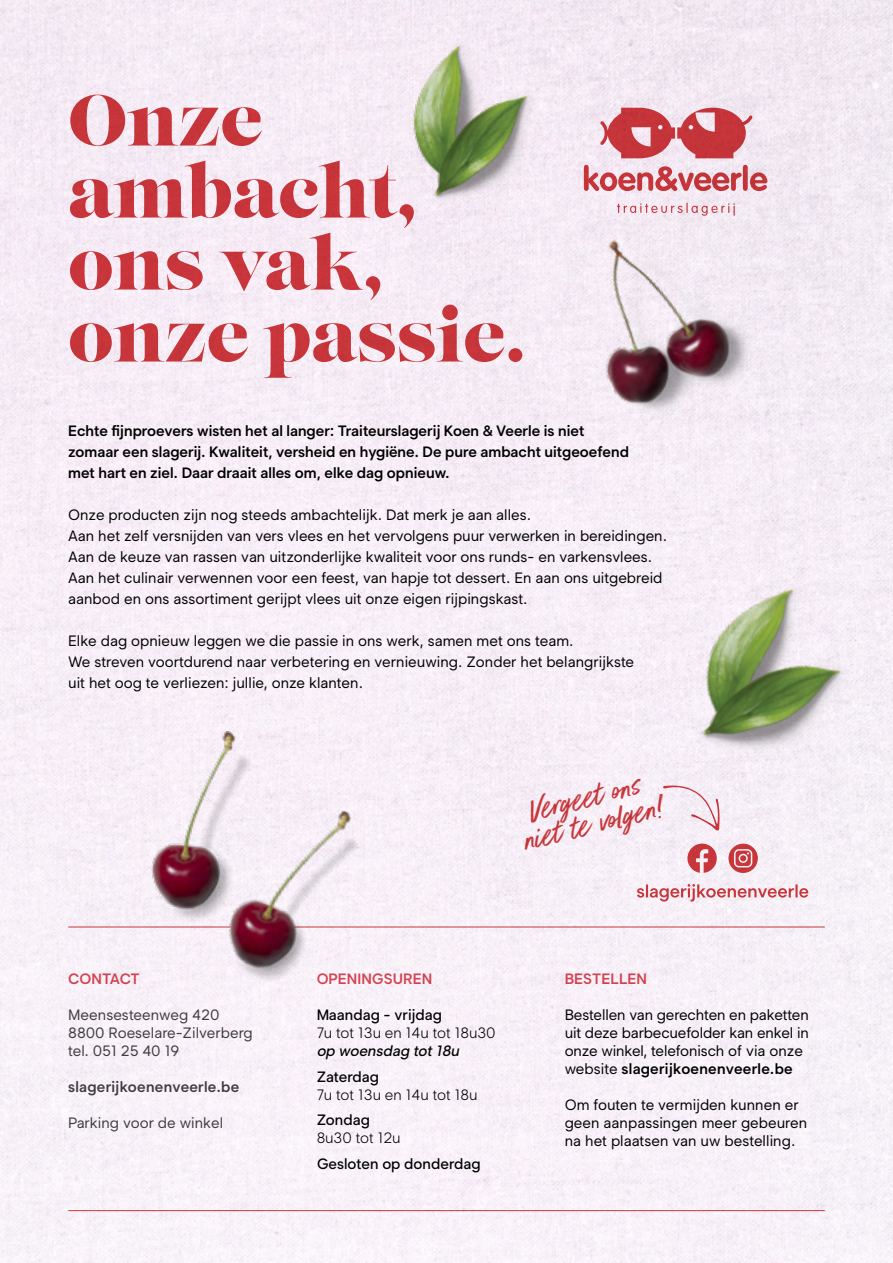
<style>
.page{position:relative;width:893px;height:1263px;background:#fff}
.page>*{position:absolute;margin:0;border:0;box-sizing:border-box;transform-origin:0 0}
.t1{font:72px/72px "Lust";color:#cf3a3d}
.t2{font:italic 37.5px/27px "Better Times";color:#cf3a3d}
.t3{font:15px/21px "Segment";color:#000}
.t4{font:600 15px/21px "Segment";color:#000}
.t5{font:15px/18px "Segment";color:#414042}
.t6{font:300 15px "Segment";color:#000}
.t7{font:500 15px "Segment";color:#000}
.t8{font:600 15px "Segment";letter-spacing:.005em;color:#d94754}
.t9{font:600 15px "Segment";letter-spacing:.015em;color:#414042}
.t10{font:italic 500 15px "Segment";color:#000}
.s1{font-weight:600}
</style>
<div class="page">
<img style="left:0;top:0;width:893px;height:1263px">
<svg style="left:687px;top:844px;width:30px;height:29px"></svg>
<svg style="left:728px;top:844px;width:30px;height:29px"></svg>
<svg style="left:637px;top:884px;width:171px;height:17px"></svg>
<svg style="left:600px;top:108px;width:153px;height:50px;background:#d5767d"></svg>
<svg style="left:584px;top:165px;width:158px;height:26px;background:#de99a1"></svg>
<div style="left:743px;top:165px;width:5px;height:26px;background:#c23439;border-radius:3px"></div>
<svg style="left:750px;top:172px;width:17px;height:19px"></svg>
<img style="left:129px;top:732px;width:161px;height:202px">
<img style="left:554px;top:202px;width:219px;height:236px">
<img style="left:396px;top:17px;width:173px;height:203px">
<img style="left:652px;top:533px;width:241px;height:285px">
<hr style="left:68px;top:927px;width:757px;height:1px;background:#cf3a3d">
<hr style="left:68px;top:1210px;width:757px;height:1px;background:#cf3a3d">
<img style="left:207px;top:800px;width:165px;height:203px">
<svg style="left:663px;top:785px;width:57px;height:46px"></svg>
<h1 class="t1" style="left:68px;top:88px;width:458px">Onze ambacht, ons vak, onze passie.</h1>
<p class="t4" style="left:68px;top:420px;width:562px">Echte fijnproevers wisten het al langer: Traiteurslagerij Koen &amp; Veerle is niet zomaar een slagerij. Kwaliteit, versheid en hygiëne. De pure ambacht uitgeoefend met hart en ziel. Daar draait alles om, elke dag opnieuw.</p>
<p class="t3" style="left:68px;top:504px;width:601px">Onze producten zijn nog steeds ambachtelijk. Dat merk je aan alles.<br>Aan het zelf versnijden van vers vlees en het vervolgens puur verwerken in bereidingen.<br>Aan de keuze van rassen van uitzonderlijke kwaliteit voor ons runds- en varkensvlees.<br>Aan het culinair verwennen voor een feest, van hapje tot dessert. En aan ons uitgebreid aanbod en ons assortiment gerijpt vlees uit onze eigen rijpingskast.</p>
<p class="t3" style="left:68px;top:630px;width:568px">Elke dag opnieuw leggen we die passie in ons werk, samen met ons team.<br>We streven voortdurend naar verbetering en vernieuwing. Zonder het belangrijkste uit het oog te verliezen: jullie, onze klanten.</p>
<p class="t8" style="left:68px;top:970px;width:73px">CONTACT</p>
<p class="t5" style="left:68px;top:1006px;width:186px">Meensesteenweg 420<br>8800 Roeselare-Zilverberg tel. 051 25 40 19</p>
<p class="t9" style="left:68px;top:1078px;width:173px">slagerijkoenenveerle.be</p>
<p class="t5" style="left:68px;top:1114px;width:156px">Parking voor de winkel</p>
<h2 class="t2" style="left:514px;top:803px;width:142px;rotate:-14deg">Vergeet ons niet te volgen!</h2>
<p class="t8" style="left:316px;top:970px;width:117px">OPENINGSUREN</p>
<p class="t7" style="left:316px;top:1006px;width:127px">Maandag - vrijdag</p>
<p class="t6" style="left:316px;top:1024px;width:181px">7u tot 13u en 14u tot 18u30</p>
<p class="t10" style="left:316px;top:1042px;width:144px">op woensdag tot 18u</p>
<p class="t7" style="left:316px;top:1067px;width:64px">Zaterdag</p>
<p class="t6" style="left:316px;top:1085px;width:162px">7u tot 13u en 14u tot 18u</p>
<p class="t7" style="left:316px;top:1111px;width:55px">Zondag</p>
<p class="t6" style="left:316px;top:1129px;width:86px">8u30 tot 12u</p>
<p class="t7" style="left:316px;top:1154px;width:166px">Gesloten op donderdag</p>
<p class="t8" style="left:565px;top:970px;width:84px">BESTELLEN</p>
<p class="t3" style="left:565px;top:1006px;width:246px;line-height:18px">Bestellen van gerechten en paketten uit deze barbecuefolder kan enkel in onze winkel, telefonisch of via onze website <span class="s1">slagerijkoenenveerle.be</span></p>
<p class="t3" style="left:565px;top:1096px;width:244px;line-height:18px">Om fouten te vermijden kunnen er geen aanpassingen meer gebeuren na het plaatsen van uw bestelling.</p>
</div>
